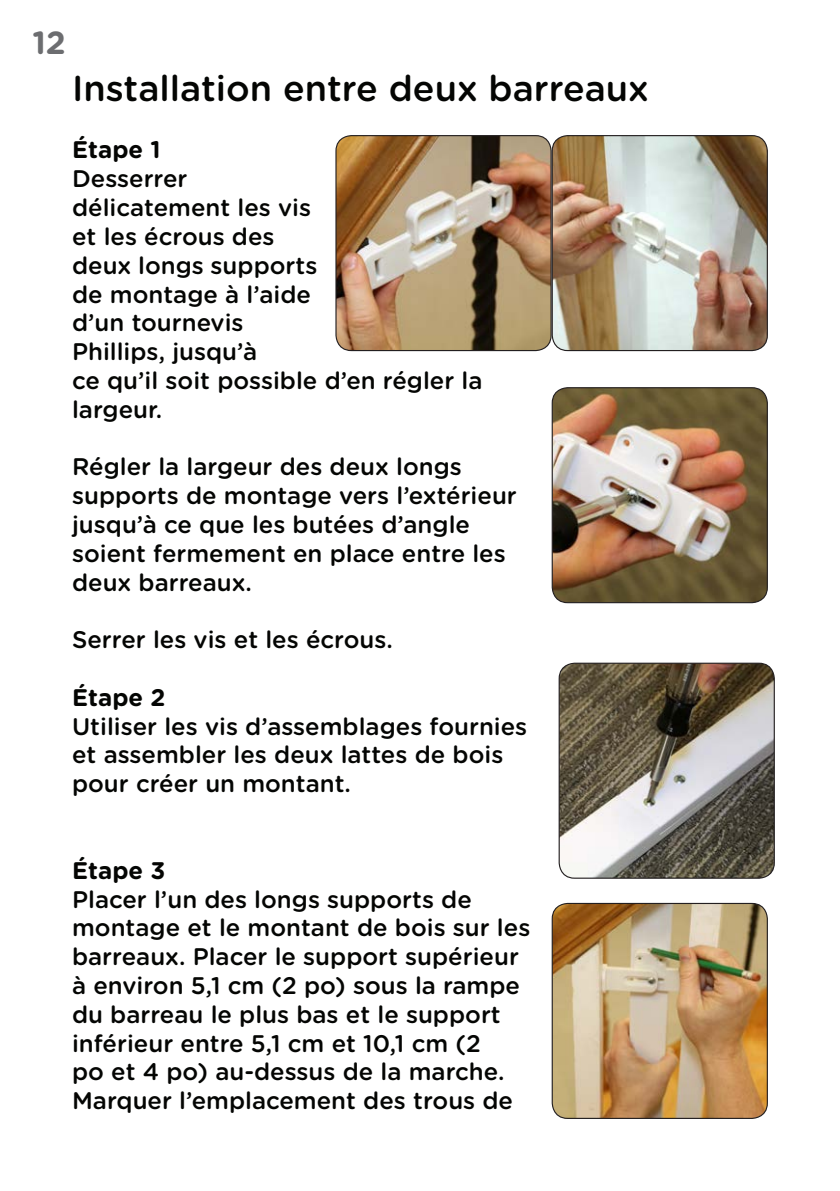
<style>
.page{position:relative;width:840px;height:1191px;background:#fff}
.page>*{position:absolute;margin:0;border:0;box-sizing:border-box;transform-origin:0 0}
.t1{font:500 36px "Gotham Rounded";color:#040503}
.t2{font:700 32px "Gotham Rounded";color:#6c6d70}
.t3{font:500 24px/28.8px "Gotham Rounded";color:#040503}
.t4{font:700 24px "Gotham Rounded";color:#040503}
</style>
<div class="page">
<img style="left:553px;top:903px;width:213px;height:215px">
<div style="left:551px;top:903px;width:216px;height:216px;border:1px solid #231f20;border-radius:15px"></div>
<img style="left:560px;top:663px;width:213px;height:215px">
<div style="left:558px;top:662px;width:216px;height:216px;border:1px solid #231f20;border-radius:15px"></div>
<img style="left:336px;top:136px;width:214px;height:214px">
<div style="left:335px;top:135px;width:216px;height:216px;border:1px solid #231f20;border-radius:15px"></div>
<img style="left:553px;top:136px;width:213px;height:214px">
<div style="left:551px;top:135px;width:216px;height:216px;border:1px solid #231f20;border-radius:15px"></div>
<img style="left:553px;top:388px;width:213px;height:214px">
<div style="left:551px;top:387px;width:216px;height:216px;border:1px solid #231f20;border-radius:15px"></div>
<h2 class="t2" style="left:32px;top:19px;width:35px">12</h2>
<p class="t1" style="left:72px;top:62px;width:578px">Installation entre deux barreaux</p>
<p class="t4" style="left:72px;top:132px;width:90px">Étape 1</p>
<p class="t3" style="left:72px;top:163px;width:412px">Desserrer<br>délicatement les vis<br>et les écrous des<br>deux longs supports<br>de montage à l’aide<br>d’un tournevis<br>Phillips, jusqu’à<br>ce qu’il soit possible d’en régler la largeur.</p>
<p class="t3" style="left:72px;top:451px;width:446px">Régler la largeur des deux longs supports de montage vers l’extérieur jusqu’à ce que les butées d’angle soient fermement en place entre les deux barreaux.</p>
<p class="t3" style="left:72px;top:624px;width:322px">Serrer les vis et les écrous.</p>
<p class="t4" style="left:72px;top:680px;width:95px">Étape 2</p>
<p class="t3" style="left:72px;top:710px;width:456px">Utiliser les vis d’assemblages fournies et assembler les deux lattes de bois pour créer un montant.</p>
<p class="t4" style="left:72px;top:852px;width:95px">Étape 3</p>
<p class="t3" style="left:72px;top:883px;width:459px">Placer l’un des longs supports de montage et le montant de bois sur les barreaux. Placer le support supérieur à environ 5,1 cm (2 po) sous la rampe du barreau le plus bas et le support inférieur entre 5,1 cm et 10,1 cm (2<br>po et 4 po) au-dessus de la marche.<br>Marquer l’emplacement des trous de</p>
</div>
